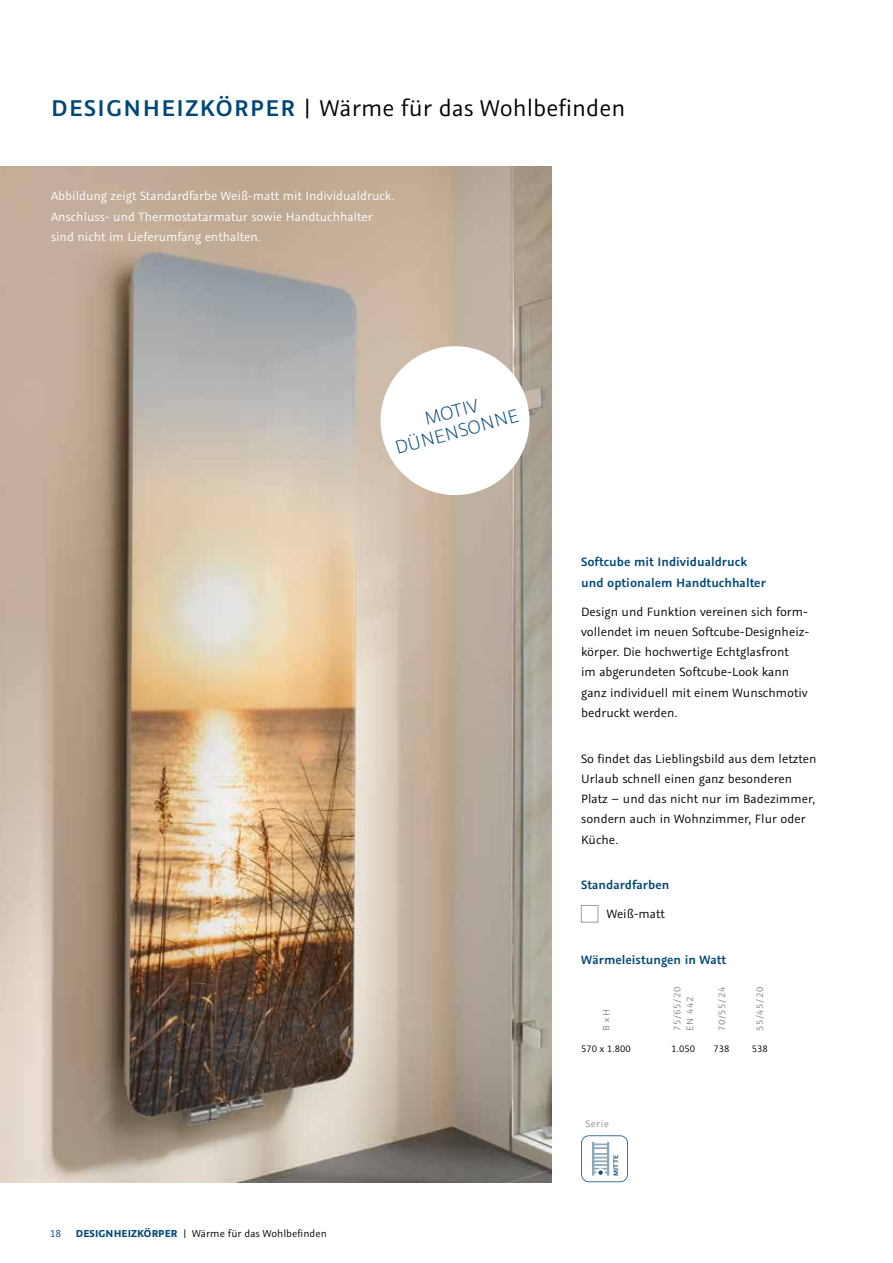
<style>
.page{position:relative;width:893px;height:1263px;background:#fff}
.page>*{position:absolute;margin:0;border:0;box-sizing:border-box;transform-origin:0 0}
.t1{font:25.5px "Graublau Sans";color:#000}
.t2{font:300 21px/20.2px "Graublau Sans";color:#004878;text-align:center}
.t3{font:13.5px/20.2px "Graublau Sans";color:#000}
.t4{font:13.5px/20.2px "Graublau Sans";color:#fff}
.t5{font:600 13.5px/20.2px "Graublau Sans";color:#004878}
.t6{font:11.25px "Graublau Sans";color:#000}
.t7{font:11.25px "Graublau Sans";color:#004878}
.t8{font:10.5px/12.6px "Graublau Sans";letter-spacing:.06em;color:#878787}
.t9{font:10.5px "Graublau Sans";color:#000}
.t10{font:600 7.5px "Graublau Sans";color:#004878}
.s1{font-weight:600;color:#004878}
.s2{font-weight:700;color:#004878}
</style>
<div class="page">
<img style="left:0;top:167px;width:551px;height:1015px">
<div style="left:581px;top:905px;width:17px;height:17px;background:#fff;border:1px solid #9d9d9c"></div>
<svg style="left:372px;top:338px;width:165px;height:165px"></svg>
<svg style="left:581px;top:1135px;width:47px;height:47px"></svg>
<h1 class="t1" style="left:51px;top:92px;width:576px"><span class="s1">DESIGNHEIZKÖRPER</span> | Wärme für das Wohlbefinden</h1>
<p class="t4" style="left:51px;top:186px;width:345px">Abbildung zeigt Standardfarbe Weiß-matt mit Individualdruck.<br>Anschluss- und Thermostatarmatur sowie Handtuchhalter sind nicht im Lieferumfang enthalten.</p>
<p class="t7" style="left:50px;top:1227px;width:13px">18</p>
<p class="t6" style="left:76px;top:1227px;width:252px"><span class="s2">DESIGNHEIZKÖRPER</span> | Wärme für das Wohlbefinden</p>
<h2 class="t2" style="left:387px;top:418px;width:129px;rotate:-15deg">MOTIV<br>DÜNENSONNE</h2>
<p class="t5" style="left:581px;top:552px;width:186px">Softcube mit Individualdruck und optionalem Handtuchhalter</p>
<p class="t3" style="left:581px;top:601px;width:230px">Design und Funktion vereinen sich form&shy;vollendet im neuen Softcube-Designheiz&shy;körper. Die hochwertige Echtglasfront<br>im abgerundeten Softcube-Look kann ganz individuell mit einem Wunschmotiv bedruckt werden.</p>
<p class="t3" style="left:581px;top:748px;width:237px">So findet das Lieblingsbild aus dem letzten Urlaub schnell einen ganz besonderen Platz – und das nicht nur im Badezimmer, sondern auch in Wohnzimmer, Flur oder Küche.</p>
<p class="t5" style="left:581px;top:875px;width:90px">Standardfarben</p>
<p class="t3" style="left:607px;top:904px;width:60px">Weiß-matt</p>
<p class="t5" style="left:581px;top:949px;width:147px">Wärmeleistungen in Watt</p>
<p class="t8" style="left:600px;top:1031px;width:24px;rotate:-90deg">B x H</p>
<p class="t8" style="left:671px;top:1031px;width:46px;rotate:-90deg">75/65/20<br>EN 442</p>
<p class="t8" style="left:715px;top:1031px;width:46px;rotate:-90deg">70/55/24</p>
<p class="t8" style="left:754px;top:1031px;width:46px;rotate:-90deg">55/45/20</p>
<p class="t9" style="left:581px;top:1042px;width:51px">570 x 1.800</p>
<p class="t9" style="left:671px;top:1042px;width:25px">1.050</p>
<p class="t9" style="left:713px;top:1042px;width:18px">738</p>
<p class="t9" style="left:752px;top:1042px;width:18px">538</p>
<p class="t8" style="left:585px;top:1117px;width:25px">Serie</p>
<p class="t10" style="left:611px;top:1176px;width:22px;rotate:-90deg">MITTE</p>
</div>
